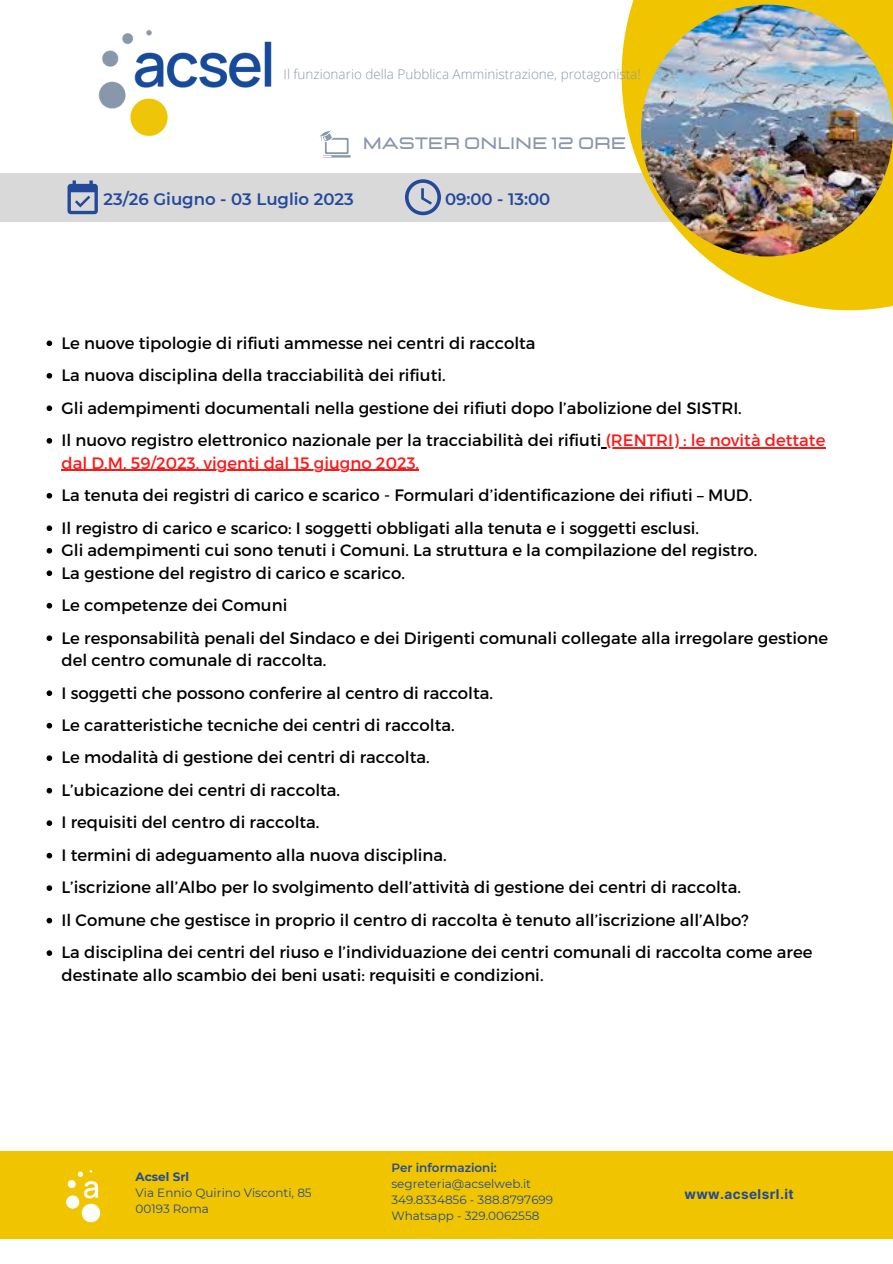
<style>
.page{position:relative;width:893px;height:1264px;background:#fff}
.page>*{position:absolute;margin:0;border:0;box-sizing:border-box;transform-origin:0 0}
.t1{font:16.5px/22.5px "Montserrat";color:#000}
.t2{font:600 16.5px "Montserrat";color:#234a9a}
.t3{font:700 16.5px "Lastica";color:#8997ab}
.t4{font:300 13.5px "Open Sans";color:#8997ab}
.t5{font:700 13.5px "Inter";letter-spacing:.03em;color:#234a9a}
.t6{font:12px/16px "Montserrat";color:#234a9a}
.t7{font:600 12px "Montserrat";color:#234a9a}
.t8{font:700 12px "Montserrat";color:#234a9a}
.s1{color:#ff1616}
</style>
<div class="page">
<div style="left:0;top:1150px;width:892px;height:88px;background:#f0c500"></div>
<img style="left:66px;top:1170px;width:35px;height:53px">
<div style="left:0;top:173px;width:887px;height:48px;background:#d9d9d9"></div>
<svg style="left:621px;top:0;width:271px;height:310px;fill:#f0c500"></svg>
<img style="left:641px;top:5px;width:251px;height:251px;border-radius:50%">
<svg style="left:319px;top:130px;width:32px;height:27px"></svg>
<img style="left:98px;top:30px;width:174px;height:107px">
<svg style="left:67px;top:180px;width:31px;height:34px"></svg>
<svg style="left:405px;top:179px;width:36px;height:36px"></svg>
<svg style="left:47px;top:340px;width:5px;height:6px"></svg>
<svg style="left:47px;top:373px;width:5px;height:5px"></svg>
<svg style="left:47px;top:405px;width:5px;height:6px"></svg>
<svg style="left:47px;top:438px;width:5px;height:5px"></svg>
<hr style="left:605px;top:447px;width:220px;height:1px;background:#ff1616">
<hr style="left:61px;top:470px;width:358px;height:1px;background:#ff1616">
<svg style="left:47px;top:493px;width:5px;height:5px"></svg>
<svg style="left:47px;top:525px;width:5px;height:6px"></svg>
<svg style="left:47px;top:548px;width:5px;height:5px"></svg>
<svg style="left:47px;top:570px;width:5px;height:6px"></svg>
<svg style="left:47px;top:603px;width:5px;height:5px"></svg>
<svg style="left:47px;top:635px;width:5px;height:6px"></svg>
<svg style="left:47px;top:690px;width:5px;height:6px"></svg>
<svg style="left:47px;top:723px;width:5px;height:5px"></svg>
<svg style="left:47px;top:755px;width:5px;height:6px"></svg>
<svg style="left:47px;top:787px;width:5px;height:6px"></svg>
<svg style="left:47px;top:820px;width:5px;height:6px"></svg>
<svg style="left:47px;top:852px;width:5px;height:6px"></svg>
<svg style="left:47px;top:885px;width:5px;height:6px"></svg>
<svg style="left:47px;top:917px;width:5px;height:6px"></svg>
<svg style="left:47px;top:950px;width:5px;height:5px"></svg>
<p class="t4" style="left:283px;top:65px;width:358px">Il funzionario della Pubblica Amministrazione, protagonista!</p>
<p class="t3" style="left:363px;top:135px;width:265px">MASTER ONLINE 12 ORE</p>
<p class="t2" style="left:104px;top:189px;width:252px">23/26 Giugno - 03 Luglio 2023</p>
<p class="t2" style="left:445px;top:189px;width:107px">09:00 - 13:00</p>
<p class="t1" style="left:61px;top:331px;width:475px">Le nuove tipologie di rifiuti ammesse nei centri di raccolta</p>
<p class="t1" style="left:61px;top:363px;width:385px">La nuova disciplina della tracciabilità dei rifiuti.</p>
<p class="t1" style="left:61px;top:395px;width:682px">Gli adempimenti documentali nella gestione dei rifiuti dopo l’abolizione del SISTRI.</p>
<p class="t1" style="left:61px;top:428px;width:765px">Il nuovo registro elettronico nazionale per la tracciabilità dei rifiuti <span class="s1">(RENTRI) : le novità dettate dal D.M. 59/2023, vigenti dal 15 giugno 2023.</span></p>
<p class="t1" style="left:61px;top:483px;width:692px">La tenuta dei registri di carico e scarico - Formulari d’identificazione dei rifiuti – MUD.</p>
<p class="t1" style="left:61px;top:515px;width:639px">Il registro di carico e scarico: I soggetti obbligati alla tenuta e i soggetti esclusi.</p>
<p class="t1" style="left:61px;top:538px;width:697px">Gli adempimenti cui sono tenuti i Comuni. La struttura e la compilazione del registro.</p>
<p class="t1" style="left:61px;top:560px;width:345px">La gestione del registro di carico e scarico.</p>
<p class="t1" style="left:61px;top:593px;width:227px">Le competenze dei Comuni</p>
<p class="t1" style="left:61px;top:625px;width:768px">Le responsabilità penali del Sindaco e dei Dirigenti comunali collegate alla irregolare gestione del centro comunale di raccolta.</p>
<p class="t1" style="left:61px;top:680px;width:433px">I soggetti che possono conferire al centro di raccolta.</p>
<p class="t1" style="left:61px;top:713px;width:395px">Le caratteristiche tecniche dei centri di raccolta.</p>
<p class="t1" style="left:61px;top:745px;width:369px">Le modalità di gestione dei centri di raccolta.</p>
<p class="t1" style="left:61px;top:778px;width:280px">L’ubicazione dei centri di raccolta.</p>
<p class="t1" style="left:61px;top:810px;width:259px">I requisiti del centro di raccolta.</p>
<p class="t1" style="left:61px;top:843px;width:387px">I termini di adeguamento alla nuova disciplina.</p>
<p class="t1" style="left:61px;top:875px;width:681px">L’iscrizione all’Albo per lo svolgimento dell’attività di gestione dei centri di raccolta.</p>
<p class="t1" style="left:61px;top:908px;width:688px">Il Comune che gestisce in proprio il centro di raccolta è tenuto all’iscrizione all’Albo?</p>
<p class="t1" style="left:61px;top:940px;width:752px">La disciplina dei centri del riuso e l’individuazione dei centri comunali di raccolta come aree destinate allo scambio dei beni usati: requisiti e condizioni.</p>
<p class="t8" style="left:135px;top:1168px;width:55px">Acsel Srl</p>
<p class="t6" style="left:135px;top:1184px;width:178px">Via Ennio Quirino Visconti, 85<br>00193 Roma</p>
<p class="t7" style="left:391px;top:1160px;width:107px">Per informazioni:</p>
<p class="t6" style="left:391px;top:1176px;width:141px">segreteria@acselweb.it</p>
<p class="t6" style="left:391px;top:1192px;width:163px">349.8334856 - 388.8797699</p>
<p class="t6" style="left:391px;top:1208px;width:150px">Whatsapp - 329.0062558</p>
<p class="t5" style="left:684px;top:1186px;width:111px">www.acselsrl.it</p>
</div>
